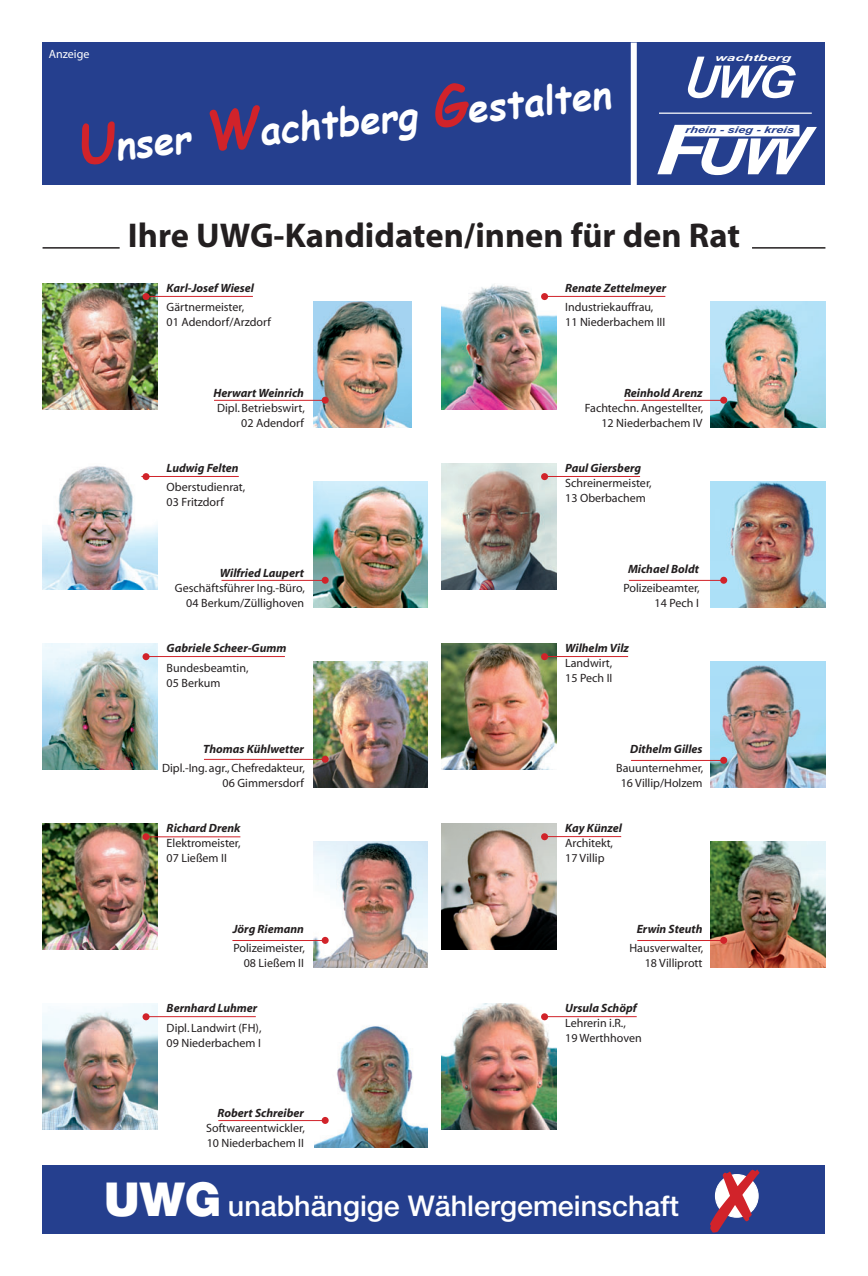
<style>
.page{position:relative;width:868px;height:1276px;background:#fff}
.page>*{position:absolute;margin:0;border:0;box-sizing:border-box;transform-origin:0 0}
.t1{font:700 39.3px "Comic Sans MS";color:#fff;scale:.94 1}
.t2{font:700 34.5px "Myriad";color:#231f20}
.t3{font:500 28.65px "Helvetica Neue";color:#fff}
.t4{font:12px/15px "Myriad";color:#231f20}
.t5{font:italic 700 12px "Myriad";color:#231f20}
.t6{font:12px "Myriad";color:#fff}
.t7{font:italic 700 9.3px "Arial";color:#253f8e;scale:1.36 1}
.t8{font:italic 700 9.3px "Arial";color:#fff;scale:1.63 1}
.s1{font-size:54px;color:#d1232a}
.s2{font-weight:900;font-size:46.8px}
</style>
<div class="page">
<div style="left:43px;top:1165px;width:782px;height:68px;background:#253f8e"></div>
<hr style="left:43px;top:247px;width:77px;height:2px;background:#231f20">
<hr style="left:752px;top:247px;width:73px;height:2px;background:#231f20">
<img style="left:43px;top:283px;width:114px;height:126px">
<img style="left:43px;top:466px;width:114px;height:123px">
<img style="left:43px;top:643px;width:114px;height:126px">
<img style="left:43px;top:823px;width:114px;height:126px">
<img style="left:43px;top:1003px;width:114px;height:126px">
<div style="left:142px;top:293px;width:7px;height:7px;background:#d1232a;border-radius:50%"></div>
<hr style="left:146px;top:296px;width:107px;height:1px;background:#d1232a">
<div style="left:142px;top:473px;width:7px;height:7px;background:#d1232a;border-radius:50%"></div>
<hr style="left:141px;top:476px;width:98px;height:1px;background:#d1232a">
<div style="left:142px;top:653px;width:7px;height:7px;background:#d1232a;border-radius:50%"></div>
<hr style="left:148px;top:656px;width:137px;height:1px;background:#d1232a">
<div style="left:142px;top:833px;width:7px;height:7px;background:#d1232a;border-radius:50%"></div>
<hr style="left:146px;top:836px;width:94px;height:1px;background:#d1232a">
<div style="left:142px;top:1013px;width:7px;height:7px;background:#d1232a;border-radius:50%"></div>
<hr style="left:146px;top:1016px;width:110px;height:1px;background:#d1232a">
<img style="left:313px;top:301px;width:98px;height:126px">
<img style="left:313px;top:481px;width:115px;height:126px">
<img style="left:313px;top:661px;width:115px;height:126px">
<img style="left:313px;top:841px;width:115px;height:126px">
<img style="left:315px;top:1026px;width:113px;height:121px">
<div style="left:321px;top:397px;width:7px;height:7px;background:#d1232a;border-radius:50%"></div>
<hr style="left:214px;top:400px;width:111px;height:1px;background:#d1232a">
<div style="left:321px;top:577px;width:7px;height:7px;background:#d1232a;border-radius:50%"></div>
<hr style="left:221px;top:580px;width:104px;height:1px;background:#d1232a">
<div style="left:321px;top:756px;width:7px;height:7px;background:#d1232a;border-radius:50%"></div>
<hr style="left:204px;top:759px;width:121px;height:1px;background:#d1232a">
<div style="left:321px;top:937px;width:7px;height:7px;background:#d1232a;border-radius:50%"></div>
<hr style="left:232px;top:940px;width:93px;height:1px;background:#d1232a">
<div style="left:321px;top:1117px;width:7px;height:7px;background:#d1232a;border-radius:50%"></div>
<hr style="left:218px;top:1120px;width:107px;height:1px;background:#d1232a">
<img style="left:710px;top:301px;width:115px;height:126px">
<img style="left:710px;top:481px;width:115px;height:126px">
<img style="left:710px;top:661px;width:115px;height:126px">
<img style="left:710px;top:841px;width:115px;height:126px">
<div style="left:720px;top:397px;width:7px;height:7px;background:#d1232a;border-radius:50%"></div>
<hr style="left:624px;top:400px;width:99px;height:1px;background:#d1232a">
<div style="left:720px;top:577px;width:7px;height:7px;background:#d1232a;border-radius:50%"></div>
<hr style="left:628px;top:580px;width:95px;height:1px;background:#d1232a">
<div style="left:720px;top:757px;width:7px;height:7px;background:#d1232a;border-radius:50%"></div>
<hr style="left:631px;top:760px;width:92px;height:1px;background:#d1232a">
<div style="left:720px;top:937px;width:7px;height:7px;background:#d1232a;border-radius:50%"></div>
<hr style="left:637px;top:940px;width:86px;height:1px;background:#d1232a">
<img style="left:441px;top:284px;width:115px;height:125px">
<img style="left:441px;top:463px;width:115px;height:126px">
<img style="left:441px;top:643px;width:115px;height:126px">
<img style="left:441px;top:823px;width:115px;height:126px">
<img style="left:441px;top:1003px;width:115px;height:126px">
<div style="left:541px;top:293px;width:7px;height:7px;background:#d1232a;border-radius:50%"></div>
<hr style="left:544px;top:296px;width:121px;height:1px;background:#d1232a">
<div style="left:541px;top:473px;width:7px;height:7px;background:#d1232a;border-radius:50%"></div>
<hr style="left:544px;top:476px;width:96px;height:1px;background:#d1232a">
<div style="left:541px;top:653px;width:7px;height:7px;background:#d1232a;border-radius:50%"></div>
<hr style="left:544px;top:656px;width:84px;height:1px;background:#d1232a">
<div style="left:541px;top:833px;width:7px;height:7px;background:#d1232a;border-radius:50%"></div>
<hr style="left:544px;top:836px;width:77px;height:1px;background:#d1232a">
<div style="left:541px;top:1013px;width:7px;height:7px;background:#d1232a;border-radius:50%"></div>
<hr style="left:544px;top:1016px;width:92px;height:1px;background:#d1232a">
<div style="left:43px;top:43px;width:782px;height:142px;background:#253f8e"></div>
<svg style="left:687px;top:57px;width:108px;height:41px"></svg>
<svg style="left:657px;top:125px;width:159px;height:50px"></svg>
<hr style="left:659px;top:113px;width:152px;height:1px;background:#fff">
<div style="left:630px;top:43px;width:6px;height:142px;background:#fff"></div>
<svg style="left:714px;top:1174px;width:45px;height:44px"></svg>
<p class="t6" style="left:49px;top:48px;width:42px">Anzeige</p>
<h1 class="t1" style="left:75px;top:121px;width:570px;rotate:-6deg"><span class="s1">U</span>nser <span class="s1">W</span>achtberg <span class="s1">G</span>estalten</h1>
<p class="t8" style="left:714px;top:53px;width:49px">wachtberg</p>
<p class="t7" style="left:684px;top:125px;width:83px">rhein - sieg - kreis</p>
<h2 class="t2" style="left:128px;top:218px;width:613px">Ihre UWG-Kandidaten/innen für den Rat</h2>
<p class="t5" style="left:167px;top:282px;width:89px">Karl-Josef Wiesel</p>
<p class="t4" style="left:167px;top:300px;width:106px">Gärtnermeister,<br>01 Adendorf/Arzdorf</p>
<p class="t5" style="left:565px;top:282px;width:102px">Renate Zettelmeyer</p>
<p class="t4" style="left:565px;top:300px;width:102px">Industriekauffrau,<br>11 Niederbachem III</p>
<p class="t5" style="left:213px;top:387px;width:92px">Herwart Weinrich</p>
<p class="t4" style="left:217px;top:401px;width:89px;text-align:right">Dipl. Betriebswirt,<br>02 Adendorf</p>
<p class="t5" style="left:167px;top:462px;width:74px">Ludwig Felten</p>
<p class="t4" style="left:167px;top:480px;width:80px">Oberstudienrat,<br>03 Fritzdorf</p>
<p class="t5" style="left:220px;top:567px;width:86px">Wilfried Laupert</p>
<p class="t4" style="left:175px;top:581px;width:131px;text-align:right">Geschäftsführer Ing.-Büro,<br>04 Berkum/Züllighoven</p>
<p class="t5" style="left:167px;top:642px;width:121px">Gabriele Scheer-Gumm</p>
<p class="t4" style="left:167px;top:660px;width:83px">Bundesbeamtin,<br>05 Berkum</p>
<p class="t5" style="left:203px;top:743px;width:102px">Thomas Kühlwetter</p>
<p class="t4" style="left:162px;top:761px;width:144px;text-align:right">Dipl.-Ing. agr., Chefredakteur,<br>06 Gimmersdorf</p>
<p class="t5" style="left:167px;top:822px;width:75px">Richard Drenk</p>
<p class="t4" style="left:167px;top:836px;width:75px">Elektromeister,<br>07 Ließem II</p>
<p class="t5" style="left:233px;top:923px;width:73px">Jörg Riemann</p>
<p class="t4" style="left:233px;top:941px;width:73px;text-align:right">Polizeimeister,<br>08 Ließem II</p>
<p class="t5" style="left:167px;top:1002px;width:92px">Bernhard Luhmer</p>
<p class="t4" style="left:167px;top:1020px;width:96px">Dipl. Landwirt (FH),<br>09 Niederbachem I</p>
<p class="t5" style="left:217px;top:1107px;width:88px">Robert Schreiber</p>
<p class="t4" style="left:206px;top:1121px;width:100px">Softwareentwickler,<br>10 Niederbachem II</p>
<p class="t5" style="left:624px;top:387px;width:80px">Reinhold Arenz</p>
<p class="t4" style="left:585px;top:401px;width:120px;text-align:right">Fachtechn. Angestellter,<br>12 Niederbachem IV</p>
<p class="t5" style="left:565px;top:462px;width:77px">Paul Giersberg</p>
<p class="t4" style="left:565px;top:476px;width:88px">Schreinermeister,<br>13 Oberbachem</p>
<p class="t5" style="left:628px;top:563px;width:72px">Michael Boldt</p>
<p class="t4" style="left:623px;top:581px;width:78px;text-align:right">Polizeibeamter,<br>14 Pech I</p>
<p class="t5" style="left:565px;top:642px;width:65px">Wilhelm Vilz</p>
<p class="t4" style="left:565px;top:656px;width:49px">Landwirt,<br>15 Pech II</p>
<p class="t5" style="left:630px;top:743px;width:74px">Dithelm Gilles</p>
<p class="t4" style="left:616px;top:761px;width:89px;text-align:center">Bauunternehmer,<br>16 Villip/Holzem</p>
<p class="t5" style="left:565px;top:822px;width:58px">Kay Künzel</p>
<p class="t4" style="left:565px;top:836px;width:49px">Architekt,<br>17 Villip</p>
<p class="t5" style="left:636px;top:923px;width:67px">Erwin Steuth</p>
<p class="t4" style="left:629px;top:941px;width:75px;text-align:right">Hausverwalter,<br>18 Villiprott</p>
<p class="t5" style="left:565px;top:1002px;width:73px">Ursula Schöpf</p>
<p class="t4" style="left:565px;top:1016px;width:78px">Lehrerin i.R.,<br>19 Werthhoven</p>
<h3 class="t3" style="left:104px;top:1188px;width:576px"><span class="s2">UWG</span> unabhängige Wählergemeinschaft</h3>
</div>
